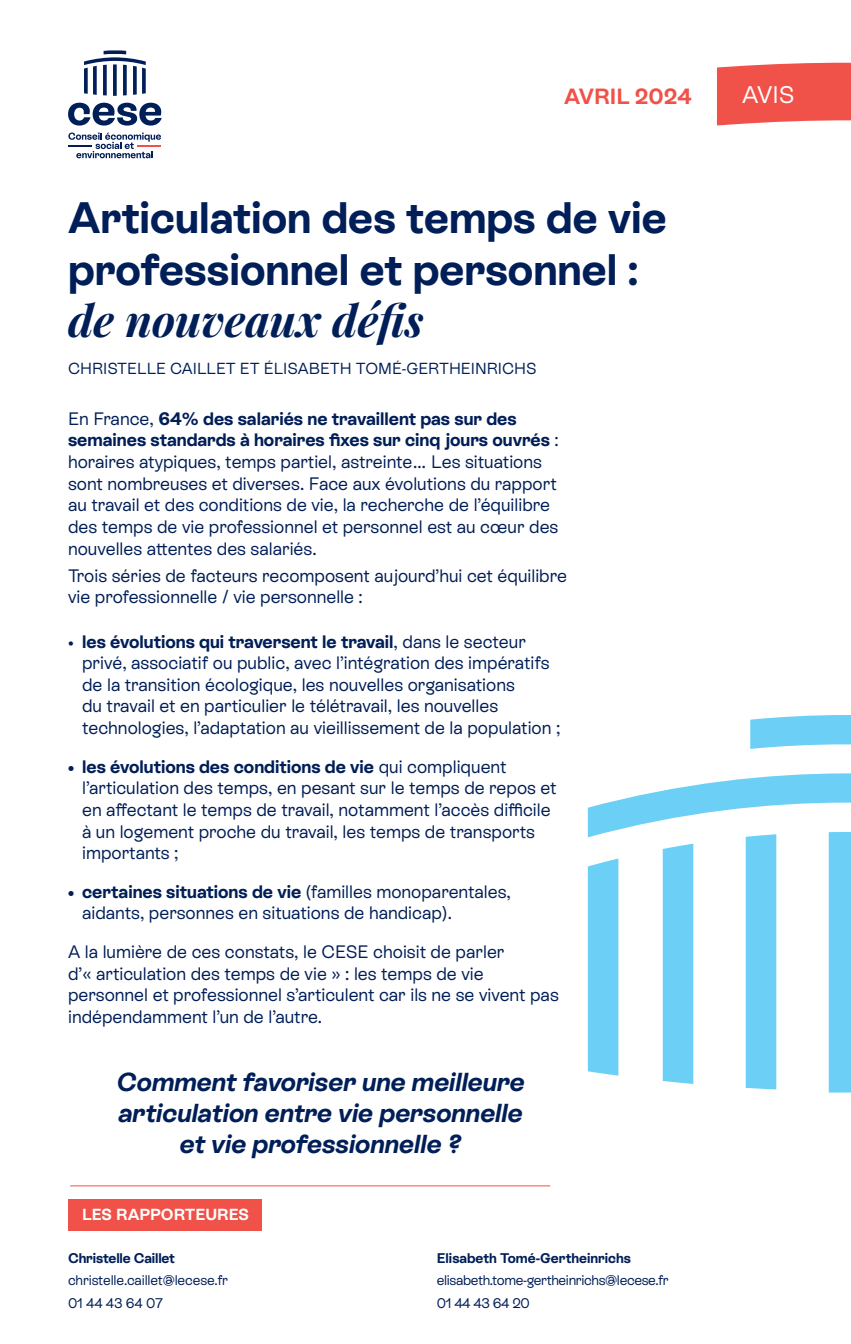
<style>
.page{position:relative;width:851px;height:1344px;background:#fff}
.page>*{position:absolute;margin:0;border:0;box-sizing:border-box;transform-origin:0 0}
.Titre{font:700 44px/52px "ES Rebond Grotesque";color:#001e57}
.t1{font:italic 700 26px/31.2px "ES Rebond Grotesque";color:#001e57;text-align:center}
.t2{font:24px "ES Rebond Grotesque";color:#fff}
.t3{font:700 22px "ES Rebond Grotesque";color:#f05249}
.Texte_courant{font:18px/21.6px "ES Rebond Grotesque";color:#001e57}
.Rapporteurs{font:16px "ES Rebond Grotesque";color:#001e57}
.t4{font:700 16px "ES Rebond Grotesque";color:#fff}
.Texte_courant_rapporteurs{font:14px "ES Rebond Grotesque";letter-spacing:-.025em;color:#001e57}
.Texte_courant_rapporteurs-2{font:700 14px "ES Rebond Grotesque";color:#001e57}
.s1{font-family:"Playfair Display";font-style:italic}
.s2{font-weight:700}
</style>
<div class="page">
<svg style="left:750px;top:715px;width:100px;height:34px;background:#7fd5f7"></svg>
<svg style="left:587px;top:773px;width:263px;height:319px"></svg>
<svg style="left:717px;top:62px;width:133px;height:64px;background:#f1625a"></svg>
<svg style="left:68px;top:103px;width:94px;height:23px"></svg>
<svg style="left:68px;top:132px;width:93px;height:26px"></svg>
<svg style="left:84px;top:50px;width:62px;height:46px"></svg>
<div style="left:68px;top:1199px;width:193px;height:31px;background:#f05249"></div>
<hr style="left:70px;top:1185px;width:480px;height:1px;background:#f05249">
<p class="t3" style="left:564px;top:82px;width:129px">AVRIL 2024</p>
<h3 class="t2" style="left:742px;top:79px;width:54px">AVIS</h3>
<p class="Titre" style="left:68px;top:190px;width:600px">Articulation des temps de vie professionnel et personnel : <span class="s1">de nouveaux défis</span></p>
<p class="Rapporteurs" style="left:68px;top:357px;width:470px">CHRISTELLE CAILLET ET ÉLISABETH TOMÉ-GERTHEINRICHS</p>
<p class="Texte_courant" style="left:68px;top:407px;width:492px">En France, <span class="s2">64% des salariés ne travaillent pas sur des semaines standards à horaires fixes sur cinq jours ouvrés</span> : horaires atypiques, temps partiel, astreinte… Les situations sont nombreuses et diverses. Face aux évolutions du rapport au travail et des conditions de vie, la recherche de l’équilibre des temps de vie professionnel et personnel est au cœur des nouvelles attentes des salariés.</p>
<p class="Texte_courant" style="left:68px;top:564px;width:500px">Trois séries de facteurs recomposent aujourd’hui cet équilibre vie professionnelle / vie personnelle :</p>
<p class="Texte_courant" style="left:82px;top:630px;width:480px;text-indent:-14px">• <span class="s2">les évolutions qui traversent le travail</span>, dans le secteur privé, associatif ou public, avec l’intégration des impératifs de la transition écologique, les nouvelles organisations<br>du travail et en particulier le télétravail, les nouvelles technologies, l’adaptation au vieillissement de la population ;</p>
<p class="Texte_courant" style="left:82px;top:755px;width:476px;text-indent:-14px"><span class="s2">• les évolutions des conditions de vie</span> qui compliquent l’articulation des temps, en pesant sur le temps de repos et en affectant le temps de travail, notamment l’accès difficile à un logement proche du travail, les temps de transports importants ;</p>
<p class="Texte_courant" style="left:82px;top:880px;width:430px;text-indent:-14px"><span class="s2">• certaines situations de vie</span> (familles monoparentales, aidants, personnes en situations de handicap).</p>
<p class="Texte_courant" style="left:68px;top:940px;width:492px">A la lumière de ces constats, le CESE choisit de parler<br>d’« articulation des temps de vie » : les temps de vie personnel et professionnel s’articulent car ils ne se vivent pas indépendamment l’un de l’autre.</p>
<p class="t1" style="left:116px;top:1065px;width:409px">Comment favoriser une meilleure articulation entre vie personnelle et vie professionnelle ?</p>
<p class="t4" style="left:82px;top:1203px;width:169px">LES RAPPORTEURES</p>
<p class="Texte_courant_rapporteurs-2" style="left:68px;top:1248px;width:108px">Christelle Caillet</p>
<p class="Texte_courant_rapporteurs" style="left:68px;top:1271px;width:162px">christelle.caillet@lecese.fr</p>
<p class="Texte_courant_rapporteurs" style="left:68px;top:1293px;width:96px">01 44 43 64 07</p>
<p class="Texte_courant_rapporteurs-2" style="left:437px;top:1248px;width:196px">Elisabeth Tomé-Gertheinrichs</p>
<p class="Texte_courant_rapporteurs" style="left:437px;top:1271px;width:233px">elisabeth.tome-gertheinrichs@lecese.fr</p>
<p class="Texte_courant_rapporteurs" style="left:437px;top:1293px;width:94px">01 44 43 64 20</p>
</div>
